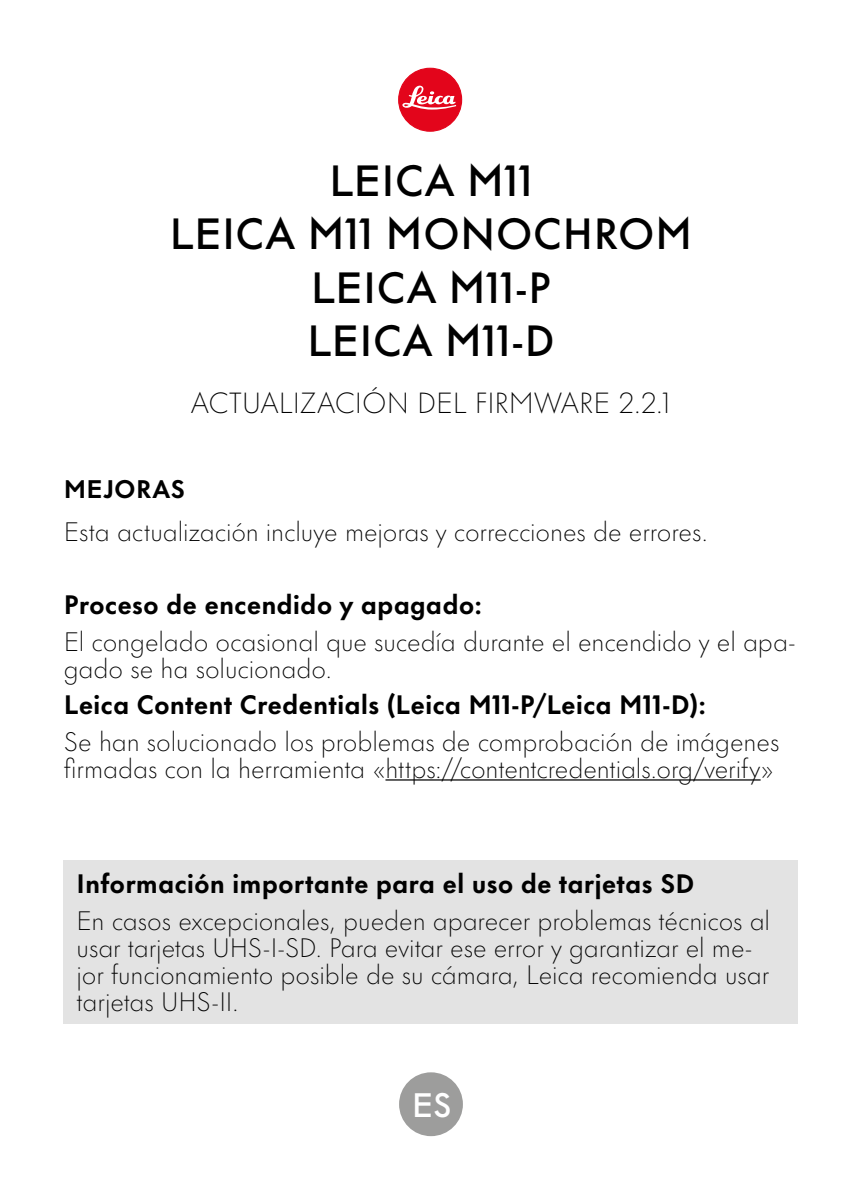
<style>
.page{position:relative;width:862px;height:1200px;background:#fff}
.page>*{position:absolute;margin:0;border:0;box-sizing:border-box;transform-origin:0 0}
.t1{font:500 40.5px/53.3px "Futura Nowfor Leica Text";letter-spacing:.005em;color:#000;text-align:center}
.t2{font:500 31.5px "Futura Nowfor Leica Text";color:#fff}
.t3{font:300 27px "Futura Nowfor Leica Text";letter-spacing:.005em;color:#000}
.t4{font:300 24.75px/27px "Futura Nowfor Leica Text";letter-spacing:-.005em;color:#000}
.t5{font:700 24.75px "Futura Nowfor Leica Text";color:#000}
.t6{font:700 23.62px "Futura Nowfor Leica Text";letter-spacing:.005em;color:#000}
</style>
<div class="page">
<div style="left:398px;top:68px;width:63px;height:63px;background:#e3051b;border-radius:50%"></div>
<div style="left:398px;top:68px;width:64px;height:64px;border:1px solid #e3051b;border-radius:50%"></div>
<svg style="left:402px;top:85px;width:54px;height:25px"></svg>
<hr style="left:385px;top:779px;width:375px;height:1px;background:#000">
<div style="left:64px;top:859px;width:733px;height:164px;background:#e3e3e3"></div>
<div style="left:399px;top:1071px;width:63px;height:64px;background:#9d9d9c;border-radius:50%"></div>
<h1 class="t1" style="left:169px;top:151px;width:524px">LEICA M11<br>LEICA M11 MONOCHROM<br>LEICA M11-P<br>LEICA M11-D</h1>
<p class="t3" style="left:191px;top:382px;width:481px">ACTUALIZACIÓN DEL FIRMWARE 2.2.1</p>
<p class="t6" style="left:64px;top:469px;width:123px">MEJORAS</p>
<p class="t4" style="left:64px;top:517px;width:645px">Esta actualización incluye mejoras y correcciones de errores.</p>
<p class="t5" style="left:64px;top:583px;width:419px">Proceso de encendido y apagado:</p>
<p class="t4" style="left:64px;top:626px;width:732px">El congelado ocasional que sucedía durante el encendido y el apa&shy;gado se ha solucionado.</p>
<p class="t5" style="left:64px;top:684px;width:644px">Leica Content Credentials (Leica M11-P/Leica M11-D):</p>
<p class="t4" style="left:64px;top:727px;width:716px">Se han solucionado los problemas de comprobación de imágenes firmadas con la herramienta «https://contentcredentials.org/verify»</p>
<p class="t5" style="left:77px;top:862px;width:619px">Información importante para el uso de tarjetas SD</p>
<p class="t4" style="left:77px;top:905px;width:694px">En casos excepcionales, pueden aparecer problemas técnicos al usar tarjetas UHS-I-SD. Para evitar ese error y garantizar el me&shy;jor funcionamiento posible de su cámara, Leica recomienda usar tarjetas UHS-II.</p>
<p class="t2" style="left:411px;top:1078px;width:42px">ES</p>
</div>
